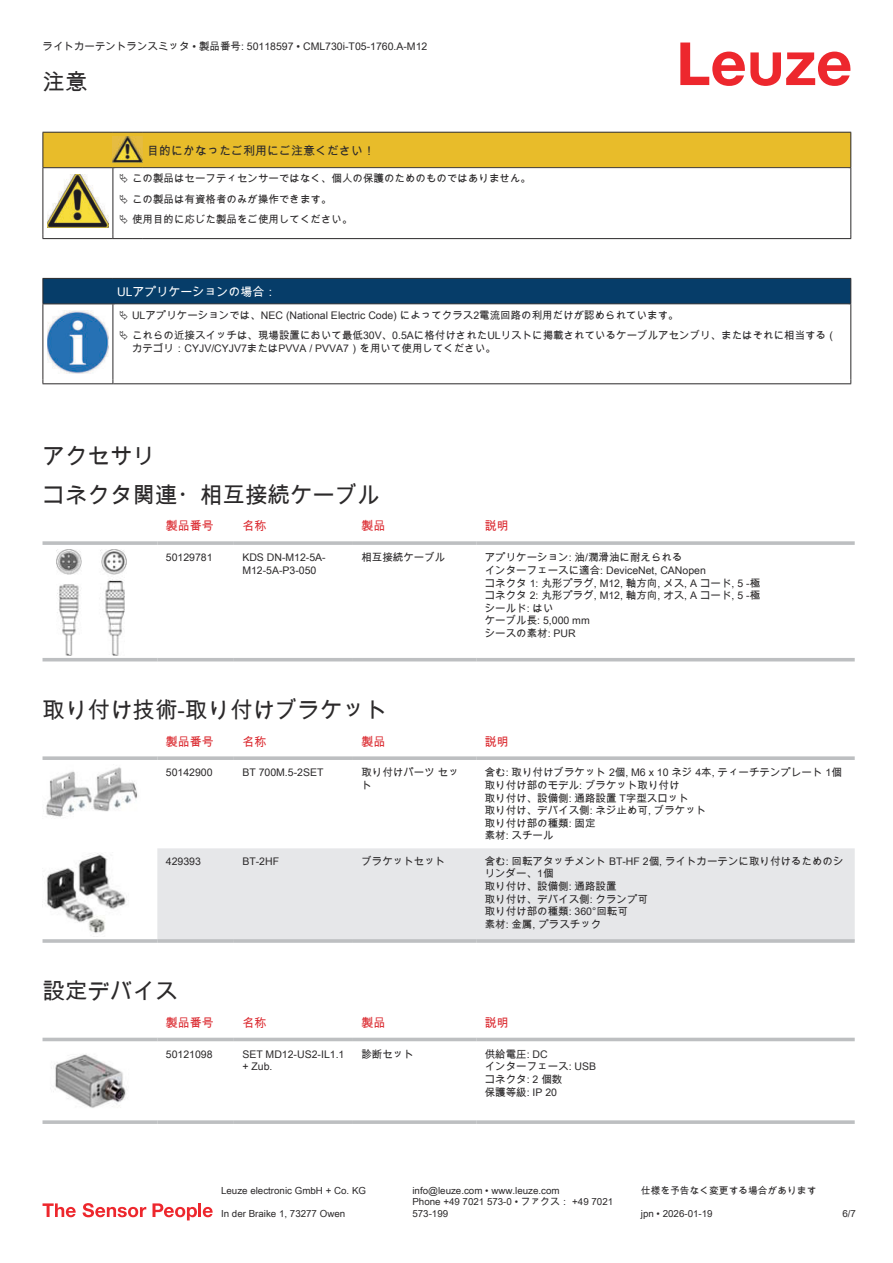
<style>
.page{position:relative;width:893px;height:1263px;background:#fff}
.page>*{position:absolute;margin:0;border:0;box-sizing:border-box;transform-origin:0 0}
.t1{font:22.5px/38.7px "Arial Unicode MS";color:#2b292a}
.t2{font:12px "Arial Unicode MS";color:#db2a30}
.t3{font:12px "Arial Unicode MS";color:#2b292a}
.t4{font:12px "Arial Unicode MS";color:#fff}
.t5{font:10.5px/12.6px "Arial Unicode MS";color:#2b292a}
.t6{font:9.75px/11.7px "Arial Unicode MS";color:#2b292a}
</style>
<div class="page">
<svg style="left:680px;top:43px;width:170px;height:43px"></svg>
<svg style="left:43px;top:557px;width:812px;height:105px"></svg>
<svg style="left:43px;top:541px;width:114px;height:4px"></svg>
<svg style="left:157px;top:541px;width:77px;height:4px"></svg>
<svg style="left:234px;top:541px;width:119px;height:4px"></svg>
<svg style="left:353px;top:541px;width:123px;height:4px"></svg>
<svg style="left:476px;top:541px;width:379px;height:4px;background:#c3c5c7"></svg>
<hr style="left:43px;top:658px;width:114px;height:3px;background:#bdbfc1">
<hr style="left:157px;top:658px;width:77px;height:3px;background:#bdbfc1">
<hr style="left:234px;top:658px;width:119px;height:3px;background:#bdbfc1">
<hr style="left:353px;top:658px;width:123px;height:3px;background:#bdbfc1">
<hr style="left:476px;top:658px;width:379px;height:3px;background:#bdbfc1">
<img style="left:56px;top:549px;width:70px;height:106px">
<div style="left:157px;top:848px;width:698px;height:91px;background:#e6e7e9"></div>
<svg style="left:43px;top:756px;width:114px;height:4px"></svg>
<svg style="left:157px;top:756px;width:77px;height:4px"></svg>
<svg style="left:234px;top:756px;width:119px;height:4px"></svg>
<svg style="left:353px;top:756px;width:123px;height:4px"></svg>
<svg style="left:476px;top:756px;width:379px;height:4px;background:#c3c5c7"></svg>
<hr style="left:43px;top:939px;width:114px;height:4px;background:#c3c5c7">
<hr style="left:157px;top:939px;width:77px;height:4px;background:#c5c7c9">
<hr style="left:234px;top:939px;width:119px;height:4px;background:#bdbfc1">
<hr style="left:353px;top:939px;width:123px;height:4px;background:#bdbfc1">
<hr style="left:476px;top:939px;width:379px;height:4px;background:#c5c7c9">
<img style="left:46px;top:767px;width:92px;height:50px">
<img style="left:43px;top:853px;width:84px;height:84px">
<div style="left:43px;top:1037px;width:812px;height:5px;background:#edeeee"></div>
<hr style="left:43px;top:1038px;width:114px;height:3px;background:#bdbfc1">
<hr style="left:157px;top:1038px;width:77px;height:3px;background:#bdbfc1">
<hr style="left:234px;top:1038px;width:119px;height:3px;background:#bdbfc1">
<hr style="left:353px;top:1038px;width:123px;height:3px;background:#bdbfc1">
<hr style="left:476px;top:1038px;width:379px;height:3px;background:#bdbfc1">
<svg style="left:43px;top:1120px;width:114px;height:4px"></svg>
<svg style="left:157px;top:1120px;width:77px;height:4px"></svg>
<svg style="left:234px;top:1120px;width:119px;height:4px"></svg>
<svg style="left:353px;top:1120px;width:123px;height:4px"></svg>
<svg style="left:476px;top:1120px;width:379px;height:4px;background:#c3c5c7"></svg>
<img style="left:53px;top:1054px;width:73px;height:54px">
<svg style="left:43px;top:1203px;width:33px;height:14px"></svg>
<svg style="left:83px;top:1203px;width:63px;height:14px"></svg>
<svg style="left:153px;top:1203px;width:44px;height:17px"></svg>
<hr style="left:198px;top:1203px;width:3px;height:14px;background:#ed272d">
<svg style="left:203px;top:1207px;width:10px;height:10px"></svg>
<hr style="left:43px;top:238px;width:70px;height:1px;background:#2b292a">
<hr style="left:113px;top:238px;width:30px;height:1px;background:#2b292a">
<hr style="left:143px;top:238px;width:708px;height:1px;background:#2b292a">
<hr style="left:43px;top:304px;width:1px;height:75px;background:#2b292a">
<hr style="left:113px;top:304px;width:1px;height:75px;background:#2b292a">
<hr style="left:850px;top:304px;width:1px;height:75px;background:#2b292a">
<hr style="left:43px;top:383px;width:70px;height:1px;background:#2b292a">
<hr style="left:113px;top:383px;width:738px;height:1px;background:#2b292a">
<img style="left:47px;top:358px;width:58px;height:15px">
<svg style="left:43px;top:132px;width:808px;height:106px"></svg>
<svg style="left:43px;top:278px;width:808px;height:80px"></svg>
<p class="t5" style="left:43px;top:40px;width:386px">ライトカーテントランスミッタ • 製品番号: 50118597 • CML730i-T05-1760.A-M12</p>
<h1 class="t1" style="left:43px;top:62px;width:46px">注意</h1>
<p class="t3" style="left:147px;top:142px;width:229px">目的にかなったご利用にご注意ください！</p>
<p class="t5" style="left:132px;top:168px;width:400px;line-height:20.2px">この製品はセーフティセンサーではなく、個人の保護のためのものではありません。この製品は有資格者のみが操作できます。<br>使用目的に応じた製品をご使用してください。</p>
<p class="t4" style="left:117px;top:283px;width:161px">ULアプリケーションの場合：</p>
<p class="t5" style="left:132px;top:305px;width:706px;line-height:20.2px">ULアプリケーションでは、NEC (National Electric Code) によってクラス2電流回路の利用だけが認められています。<br>これらの近接スイッチは、現場設置において最低30V、0.5Aに格付けされたULリストに掲載されているケーブルアセンブリ、またはそれに相当する（</p>
<p class="t5" style="left:132px;top:341px;width:366px">カテゴリ：CYJV/CYJV7またはPVVA / PVVA7）を用いて使用してください。</p>
<h1 class="t1" style="left:43px;top:436px;width:339px">アクセサリ<br>コネクタ関連・相互接続ケーブル</h1>
<p class="t2" style="left:166px;top:517px;width:49px">製品番号</p>
<p class="t2" style="left:242px;top:517px;width:25px">名称</p>
<p class="t2" style="left:361px;top:517px;width:25px">製品</p>
<p class="t2" style="left:485px;top:517px;width:25px">説明</p>
<p class="t5" style="left:166px;top:551px;width:48px">50129781</p>
<p class="t5" style="left:242px;top:551px;width:85px">KDS DN-M12-5A-<br>M12-5A-P3-050</p>
<p class="t5" style="left:361px;top:551px;width:85px">相互接続ケーブル</p>
<p class="t5" style="left:485px;top:551px;width:277px">アプリケーション: 油/潤滑油に耐えられる<br>インターフェースに適合: DeviceNet, CANopen<br>コネクタ 1: 丸形プラグ, M12, 軸方向, メス, A コード, 5 -極コネクタ 2: 丸形プラグ, M12, 軸方向, オス, A コード, 5 -極シールド: はい<br>ケーブル長: 5,000 mm<br>シースの素材: PUR</p>
<h1 class="t1" style="left:43px;top:690px;width:346px">取り付け技術-取り付けブラケット</h1>
<p class="t2" style="left:166px;top:733px;width:49px">製品番号</p>
<p class="t2" style="left:242px;top:733px;width:25px">名称</p>
<p class="t2" style="left:361px;top:733px;width:25px">製品</p>
<p class="t2" style="left:485px;top:733px;width:25px">説明</p>
<p class="t5" style="left:166px;top:766px;width:48px">50142900</p>
<p class="t5" style="left:242px;top:766px;width:83px">BT 700M.5-2SET</p>
<p class="t5" style="left:361px;top:766px;width:99px">取り付けパーツ セット</p>
<p class="t5" style="left:485px;top:766px;width:359px">含む: 取り付けブラケット 2個, M6 x 10 ネジ 4本, ティーチテンプレート 1個取り付け部のモデル: ブラケット取り付け<br>取り付け、設備側: 通路設置 T字型スロット<br>取り付け、デバイス側: ネジ止め可, ブラケット<br>取り付け部の種類: 固定<br>素材: スチール</p>
<p class="t5" style="left:166px;top:854px;width:37px">429393</p>
<p class="t5" style="left:242px;top:854px;width:38px">BT-2HF</p>
<p class="t5" style="left:361px;top:854px;width:85px">ブラケットセット</p>
<p class="t5" style="left:485px;top:854px;width:360px">含む: 回転アタッチメント BT-HF 2個, ライトカーテンに取り付けるためのシリンダー、1個<br>取り付け、設備側: 通路設置<br>取り付け、デバイス側: クランプ可<br>取り付け部の種類: 360°回転可<br>素材: 金属, プラスチック</p>
<h1 class="t1" style="left:43px;top:971px;width:136px">設定デバイス</h1>
<p class="t2" style="left:166px;top:1014px;width:49px">製品番号</p>
<p class="t2" style="left:242px;top:1014px;width:25px">名称</p>
<p class="t2" style="left:361px;top:1014px;width:25px">製品</p>
<p class="t2" style="left:485px;top:1014px;width:25px">説明</p>
<p class="t5" style="left:166px;top:1047px;width:48px">50121098</p>
<p class="t5" style="left:242px;top:1047px;width:104px">SET MD12-US2- IL1.1 + Zub.</p>
<p class="t5" style="left:361px;top:1047px;width:54px">診断セット</p>
<p class="t5" style="left:485px;top:1047px;width:113px">供給電圧: DC<br>インターフェース: USBコネクタ: 2 個数<br>保護等級: IP 20</p>
<p class="t6" style="left:221px;top:1184px;width:146px">Leuze electronic GmbH + Co. KG</p>
<p class="t6" style="left:412px;top:1184px;width:149px">info@leuze.com • www.leuze.com</p>
<p class="t6" style="left:641px;top:1184px;width:177px">仕様を予告なく変更する場合があります</p>
<p class="t6" style="left:221px;top:1207px;width:126px">In der Braike 1, 73277 Owen</p>
<p class="t6" style="left:412px;top:1196px;width:202px">Phone +49 7021 573-0 • ファクス： +49 7021<br>573-199</p>
<p class="t6" style="left:641px;top:1207px;width:73px">jpn • 2026-01-19</p>
<p class="t6" style="left:842px;top:1207px;width:15px">6/7</p>
</div>
